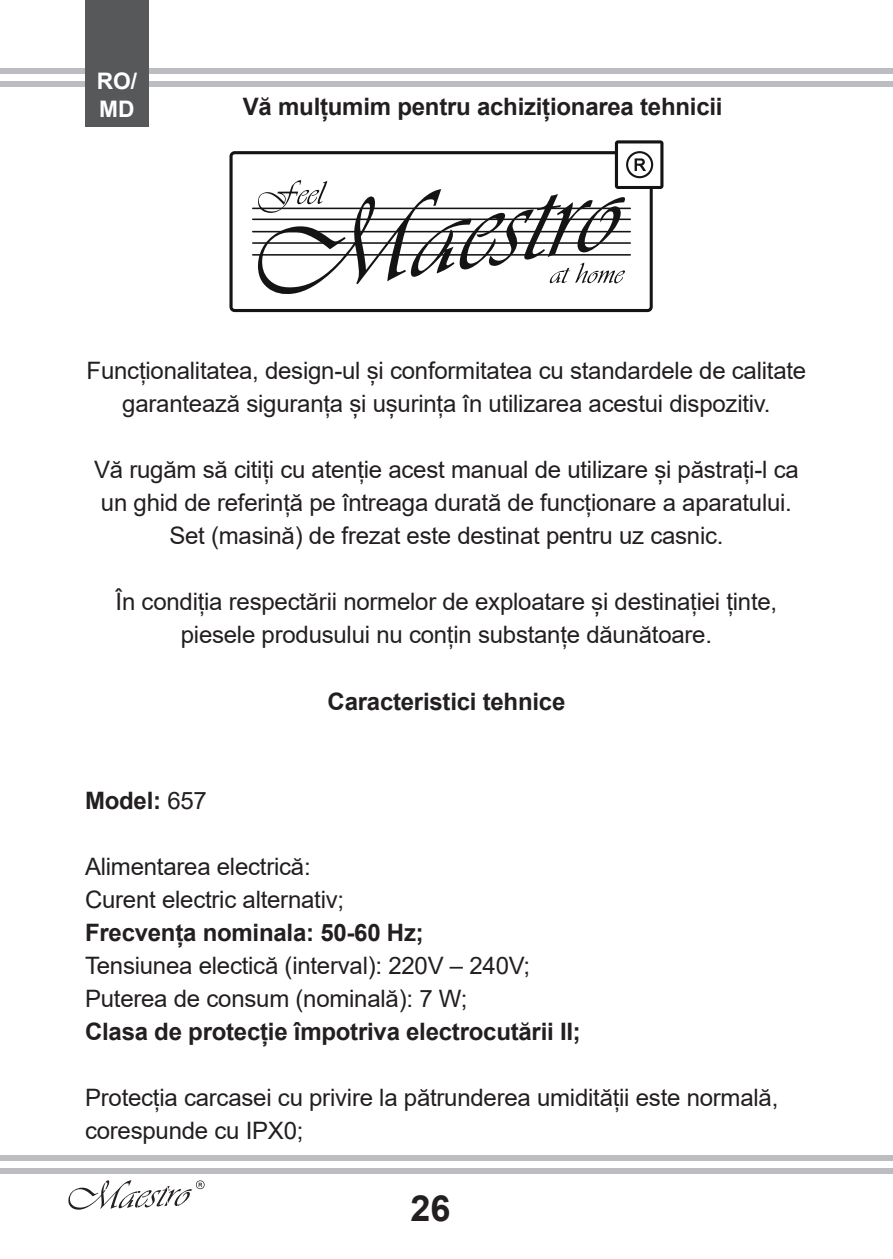
<style>
.page{position:relative;width:893px;height:1259px;background:#fff}
.page>*{position:absolute;margin:0;border:0;box-sizing:border-box;transform-origin:0 0}
.t1{font:700 36px "Arial";color:#231f20}
.t2{font:24px/33px "Arial";letter-spacing:-.01em;color:#231f20;text-align:center}
.t3{font:700 24px "Arial";letter-spacing:-.01em;color:#231f20}
.t4{font:700 22.8px "Arial";color:#fff}
.s1{font-weight:400}
</style>
<div class="page">
<div style="left:0;top:68px;width:893px;height:6px;background:#bcbdc0"></div>
<div style="left:0;top:1155px;width:893px;height:5px;background:#bcbdc0"></div>
<div style="left:0;top:81px;width:893px;height:6px;background:#bcbdc0"></div>
<div style="left:0;top:1168px;width:893px;height:6px;background:#bcbdc0"></div>
<svg style="left:68px;top:1180px;width:137px;height:29px"></svg>
<svg style="left:229px;top:140px;width:434px;height:172px"></svg>
<svg style="left:258px;top:151px;width:395px;height:144px"></svg>
<div style="left:85px;top:0;width:64px;height:126px;background:#57585a"></div>
<p class="t4" style="left:97px;top:65px;width:42px">RO/</p>
<p class="t4" style="left:99px;top:92px;width:37px">MD</p>
<p class="t3" style="left:243px;top:90px;width:481px">Vă mulțumim pentru achiziționarea tehnicii</p>
<p class="t2" style="left:87px;top:354px;width:721px">Funcționalitatea, design-ul și conformitatea cu standardele de calitate garantează siguranța și ușurința în utilizarea acestui dispozitiv.</p>
<p class="t2" style="left:94px;top:453px;width:706px;text-align:left">Vă rugăm să citiți cu atenție acest manual de utilizare și păstrați-l ca un ghid de referință pe întreaga durată de funcționare a aparatului.</p>
<p class="t2" style="left:169px;top:519px;width:556px">Set (masină) de frezat este destinat pentru uz casnic.</p>
<p class="t2" style="left:116px;top:585px;width:663px">În condiția respectării normelor de exploatare și destinației ținte, piesele produsului nu conțin substanțe dăunătoare.</p>
<p class="t3" style="left:85px;top:783px;width:123px">Model: <span class="s1">657</span></p>
<p class="t3" style="left:328px;top:684px;width:239px">Caracteristici tehnice</p>
<p class="t2" style="left:85px;top:849px;width:227px">Alimentarea electrică:</p>
<p class="t2" style="left:85px;top:882px;width:261px">Curent electric alternativ;</p>
<p class="t3" style="left:85px;top:915px;width:340px">Frecvența nominala: 50-60 Hz;</p>
<p class="t2" style="left:85px;top:948px;width:447px">Tensiunea electică (interval): 220V – 240V;</p>
<p class="t2" style="left:85px;top:981px;width:384px">Puterea de consum (nominală): 7 W;</p>
<p class="t3" style="left:85px;top:1014px;width:497px">Clasa de protecție împotriva electrocutării II;</p>
<p class="t2" style="left:85px;top:1080px;width:695px;text-align:left">Protecția carcasei cu privire la pătrunderea umidității este normală, corespunde cu IPX0;</p>
<h1 class="t1" style="left:410px;top:1183px;width:42px">26</h1>
</div>
